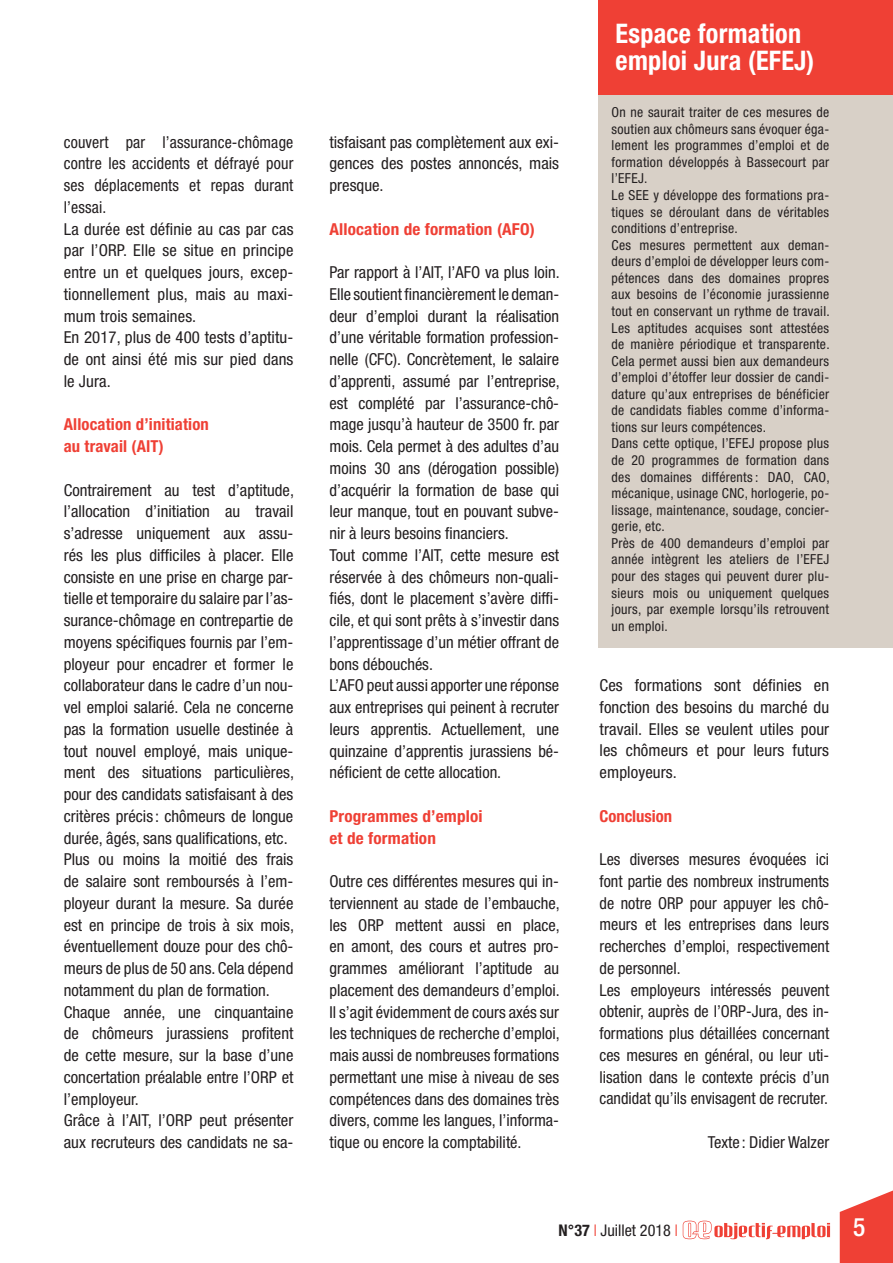
<style>
.page{position:relative;width:893px;height:1263px;background:#fff}
.page>*{position:absolute;margin:0;border:0;box-sizing:border-box;transform-origin:0 0}
.t1{font:700 condensed 27px/27px "Helvetica Neue LT Std";letter-spacing:.01em;color:#fff}
.t2{font:500 condensed 25.5px "Helvetica Neue LT Std";color:#fff}
.t3{font:condensed 16.5px/21.8px "Helvetica Neue LT Std";color:#231f20}
.t4{font:700 condensed 16.5px/21.8px "Helvetica Neue LT Std";letter-spacing:.01em;color:#ef4035;scale:1.04 1}
.t5{font:700 condensed 16.5px/21.8px "Helvetica Neue LT Std";letter-spacing:.01em;color:#ef4035}
.t6{font:condensed 16.2px "Helvetica Neue LT Std";color:#231f20}
.t7{font:condensed 13.8px/16.5px "Helvetica Neue LT Std";letter-spacing:.02em;color:#231f20}
.s1{font-weight:700}
.s2{font-weight:300;color:#ef4035}
</style>
<div class="page">
<svg style="left:840px;top:1190px;width:53px;height:73px;background:#f15d53"></svg>
<svg style="left:683px;top:1221px;width:147px;height:18px"></svg>
<div style="left:599px;top:78px;width:294px;height:569px;background:#d8d0c7"></div>
<div style="left:599px;top:0;width:294px;height:95px;background:#ef4035"></div>
<p class="t3" style="left:64px;top:133px;width:231px">couvert par l’assurance-chômage contre les accidents et défrayé pour ses déplacements et repas durant l’essai.<br>La durée est définie au cas par cas par l’ORP. Elle se situe en principe entre un et quelques jours, excep&shy;tionnellement plus, mais au maxi&shy;mum trois semaines.<br>En 2017, plus de 400 tests d’aptitu&shy;de ont ainsi été mis sur pied dans le Jura.</p>
<p class="t5" style="left:64px;top:416px;width:147px">Allocation d’initiation au travail (AIT)</p>
<p class="t3" style="left:64px;top:481px;width:232px">Contrairement au test d’aptitude, l’allocation d’initiation au travail s’adresse uniquement aux assu&shy;rés les plus difficiles à placer. Elle consiste en une prise en charge par&shy;tielle et temporaire du salaire par l’as&shy;surance-chômage en contrepartie de moyens spécifiques fournis par l’em&shy;ployeur pour encadrer et former le collaborateur dans le cadre d’un nou&shy;vel emploi salarié. Cela ne concerne pas la formation usuelle destinée à tout nouvel employé, mais unique&shy;ment des situations particulières, pour des candidats satisfaisant à des critères précis : chômeurs de longue durée, âgés, sans qualifications, etc.<br>Plus ou moins la moitié des frais de salaire sont remboursés à l’em&shy;ployeur durant la mesure. Sa durée est en principe de trois à six mois, éventuellement douze pour des chô&shy;meurs de plus de 50 ans. Cela dépend notamment du plan de formation.<br>Chaque année, une cinquantaine de chômeurs jurassiens profitent de cette mesure, sur la base d’une concertation préalable entre l’ORP et l’employeur.<br>Grâce à l’AIT, l’ORP peut présenter aux recruteurs des candidats ne sa-</p>
<p class="t3" style="left:329px;top:133px;width:231px;text-align:justify">tisfaisant pas complètement aux exi&shy;gences des postes annoncés, mais presque.</p>
<p class="t4" style="left:329px;top:220px;width:199px">Allocation de formation (AFO)</p>
<p class="t3" style="left:329px;top:263px;width:232px">Par rapport à l’AIT, l’AFO va plus loin.<br>Elle soutient financièrement le deman&shy;deur d’emploi durant la réalisation d’une véritable formation profession&shy;nelle (CFC). Concrètement, le salaire d’apprenti, assumé par l’entreprise, est complété par l’assurance-chô&shy;mage jusqu’à hauteur de 3500 fr. par mois. Cela permet à des adultes d’au moins 30 ans (dérogation possible) d’acquérir la formation de base qui leur manque, tout en pouvant subve&shy;nir à leurs besoins financiers.<br>Tout comme l’AIT, cette mesure est réservée à des chômeurs non-quali&shy;fiés, dont le placement s’avère diffi&shy;cile, et qui sont prêts à s’investir dans l’apprentissage d’un métier offrant de bons débouchés.<br>L’AFO peut aussi apporter une réponse aux entreprises qui peinent à recruter leurs apprentis. Actuellement, une quinzaine d’apprentis jurassiens bé&shy;néficient de cette allocation.</p>
<p class="t4" style="left:329px;top:807px;width:149px">Programmes d’emploi et de formation</p>
<p class="t3" style="left:329px;top:872px;width:232px;text-align:justify">Outre ces différentes mesures qui in&shy;terviennent au stade de l’embauche, les ORP mettent aussi en place, en amont, des cours et autres pro&shy;grammes améliorant l’aptitude au placement des demandeurs d’emploi.<br>Il s’agit évidemment de cours axés sur les techniques de recherche d’emploi, mais aussi de nombreuses formations permettant une mise à niveau de ses compétences dans des domaines très divers, comme les langues, l’informa&shy;tique ou encore la comptabilité.</p>
<h1 class="t1" style="left:616px;top:23px;width:200px">Espace formation emploi Jura (EFEJ)</h1>
<p class="t7" style="left:612px;top:106px;width:220px">On ne saurait traiter de ces mesures de soutien aux chômeurs sans évoquer éga&shy;lement les programmes d’emploi et de formation développés à Bassecourt par l’EFEJ.<br>Le SEE y développe des formations pra&shy;tiques se déroulant dans de véritables conditions d’entreprise.<br>Ces mesures permettent aux deman&shy;deurs d’emploi de développer leurs com&shy;pétences dans des domaines propres aux besoins de l’économie jurassienne tout en conservant un rythme de travail.<br>Les aptitudes acquises sont attestées de manière périodique et transparente.<br>Cela permet aussi bien aux demandeurs d’emploi d’étoffer leur dossier de candi&shy;dature qu’aux entreprises de bénéficier de candidats fiables comme d’informa&shy;tions sur leurs compétences.<br>Dans cette optique, l’EFEJ propose plus de 20 programmes de formation dans des domaines différents : DAO, CAO, mécanique, usinage CNC, horlogerie, po&shy;lissage, maintenance, soudage, concier&shy;gerie, etc.<br>Près de 400 demandeurs d’emploi par année intègrent les ateliers de l’EFEJ pour des stages qui peuvent durer plu&shy;sieurs mois ou uniquement quelques jours, par exemple lorsqu’ils retrouvent un emploi.</p>
<p class="t3" style="left:600px;top:676px;width:231px;text-align:justify">Ces formations sont définies en fonction des besoins du marché du travail. Elles se veulent utiles pour les chômeurs et pour leurs futurs employeurs.</p>
<p class="t5" style="left:600px;top:807px;width:74px">Conclusion</p>
<p class="t3" style="left:600px;top:850px;width:231px">Les diverses mesures évoquées ici font partie des nombreux instruments de notre ORP pour appuyer les chô&shy;meurs et les entreprises dans leurs recherches d’emploi, respectivement de personnel.<br>Les employeurs intéressés peuvent obtenir, auprès de l’ORP-Jura, des in&shy;formations plus détaillées concernant ces mesures en général, ou leur uti&shy;lisation dans le contexte précis d’un candidat qu’ils envisagent de recruter.</p>
<p class="t3" style="left:708px;top:1133px;width:123px">Texte : Didier Walzer</p>
<p class="t6" style="left:559px;top:1224px;width:121px"><span class="s1">N°37</span> <span class="s2">I</span> Juillet 2018 <span class="s2">I</span></p>
<h2 class="t2" style="left:853px;top:1212px;width:14px">5</h2>
</div>
